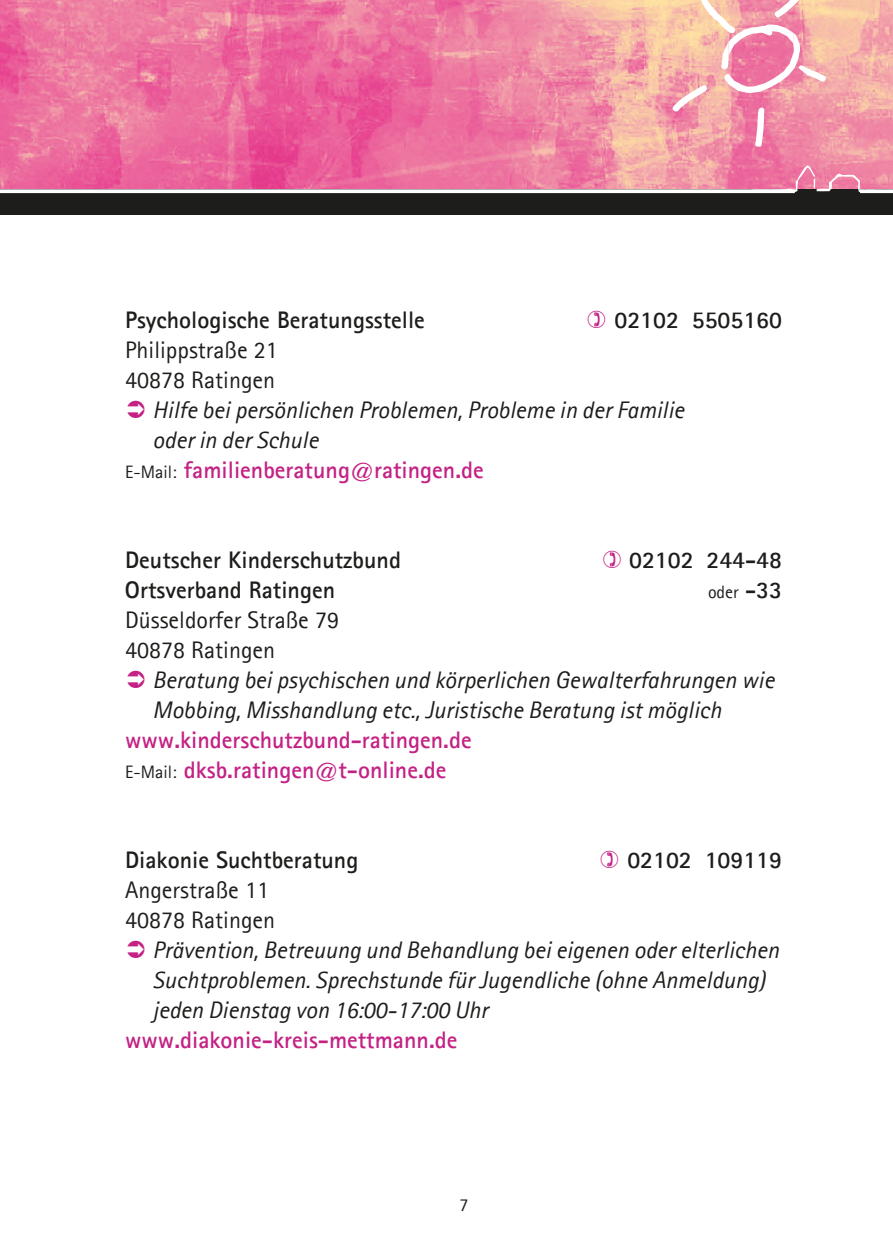
<style>
.page{position:relative;width:893px;height:1259px;background:#fff}
.page>*{position:absolute;margin:0;border:0;box-sizing:border-box;transform-origin:0 0}
.t1{font:italic 24px "Agfa Rotis Sans Serif";color:#1d1d1b}
.t2{font:700 24px "Agfa Rotis Sans Serif";color:#c42184}
.t3{font:700 24px "Agfa Rotis Sans Serif";color:#1d1d1b}
.t4{font:24px "Agfa Rotis Sans Serif";color:#1d1d1b}
.t5{font:18px "Agfa Rotis Sans Serif";color:#1d1d1b}
.s1{font-weight:400;font-size:18px;color:#1d1d1b}
.s2{font-weight:700;font-size:24px}
</style>
<div class="page">
<img style="left:0;top:0;width:893px;height:189px">
<div style="left:0;top:189px;width:893px;height:26px;background:#1d1d1b"></div>
<svg style="left:673px;top:0;width:153px;height:147px;background:#f2a6ae"></svg>
<svg style="left:752px;top:165px;width:126px;height:27px;background:#e47da0"></svg>
<svg style="left:0;top:189px;width:795px;height:4px;background:#ebebeb"></svg>
<svg style="left:860px;top:189px;width:33px;height:4px"></svg>
<p class="t3" style="left:125px;top:304px;width:301px">Psychologische Beratungsstelle</p>
<p class="t3" style="left:614px;top:304px;width:169px">02102 5505160</p>
<p class="t4" style="left:125px;top:335px;width:154px">Philippstraße 21</p>
<p class="t4" style="left:125px;top:365px;width:152px">40878 Ratingen</p>
<p class="t1" style="left:153px;top:395px;width:533px">Hilfe bei persönlichen Problemen, Probleme in der Familie</p>
<p class="t1" style="left:153px;top:425px;width:167px">oder in der Schule</p>
<p class="t2" style="left:125px;top:454px;width:360px"><span class="s1">E-Mail:</span> familienberatung@ratingen.de</p>
<p class="t3" style="left:125px;top:544px;width:278px">Deutscher Kinderschutzbund</p>
<p class="t3" style="left:629px;top:544px;width:154px">02102 244-48</p>
<p class="t3" style="left:125px;top:574px;width:212px">Ortsverband Ratingen</p>
<p class="t5" style="left:708px;top:581px;width:76px">oder <span class="s2">-33</span></p>
<p class="t4" style="left:125px;top:605px;width:216px">Düsseldorfer Straße 79</p>
<p class="t4" style="left:125px;top:635px;width:152px">40878 Ratingen</p>
<p class="t1" style="left:153px;top:665px;width:623px">Beratung bei psychischen und körperlichen Gewalterfahrungen wie</p>
<p class="t1" style="left:153px;top:695px;width:570px">Mobbing, Misshandlung etc., Juristische Beratung ist möglich</p>
<p class="t2" style="left:125px;top:724px;width:348px">www.kinderschutzbund-ratingen.de</p>
<p class="t2" style="left:125px;top:754px;width:323px"><span class="s1">E-Mail:</span> dksb.ratingen@t-online.de</p>
<p class="t3" style="left:125px;top:844px;width:235px">Diakonie Suchtberatung</p>
<p class="t3" style="left:627px;top:844px;width:156px">02102 109119</p>
<p class="t4" style="left:125px;top:875px;width:145px">Angerstraße 11</p>
<p class="t4" style="left:125px;top:905px;width:152px">40878 Ratingen</p>
<p class="t1" style="left:153px;top:935px;width:628px">Prävention, Betreuung und Behandlung bei eigenen oder elterlichen</p>
<p class="t1" style="left:153px;top:965px;width:614px">Suchtproblemen. Sprechstunde für Jugendliche (ohne Anmeldung)</p>
<p class="t1" style="left:153px;top:995px;width:337px">jeden Dienstag von 16:00-17:00 Uhr</p>
<p class="t2" style="left:125px;top:1024px;width:334px">www.diakonie-kreis-mettmann.de</p>
<p class="t5" style="left:459px;top:1194px;width:10px">7</p>
</div>
